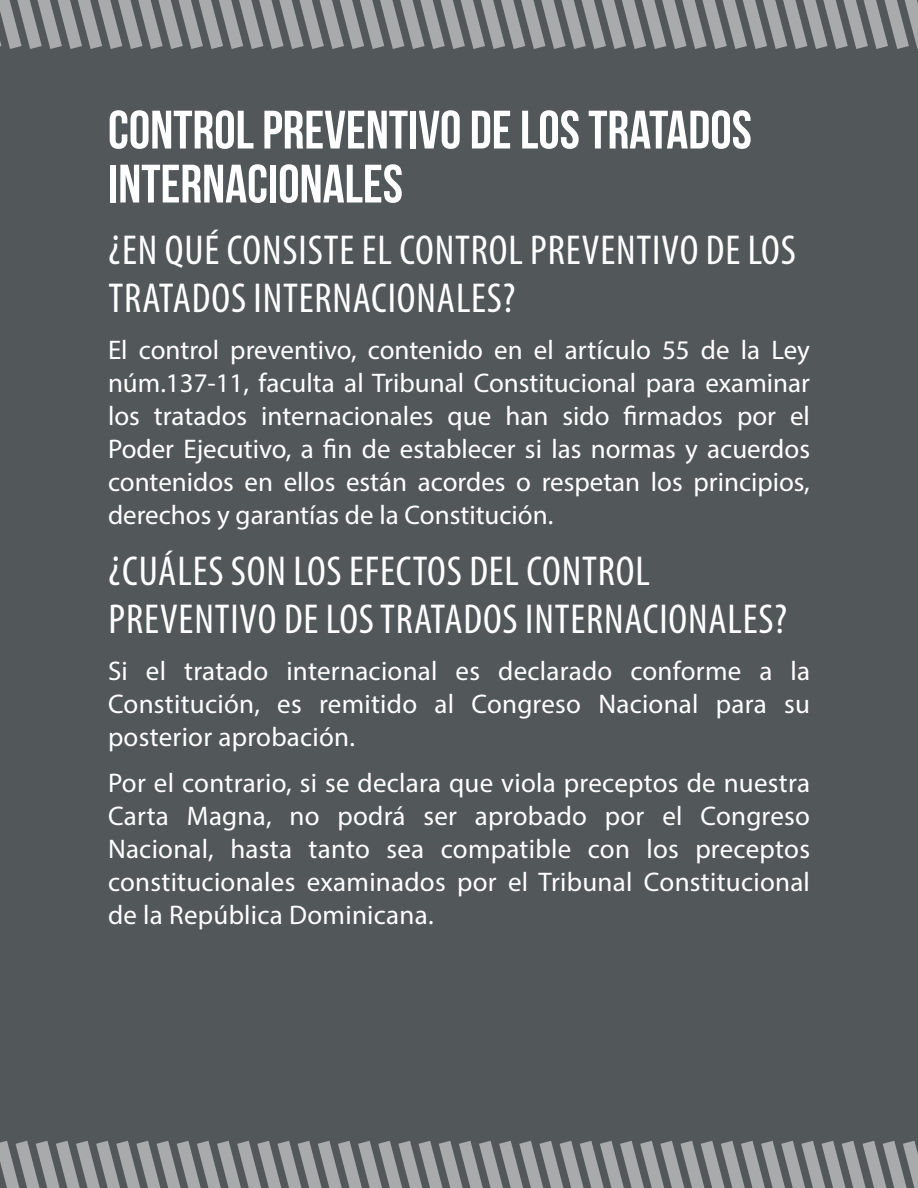
<style>
.page{position:relative;width:918px;height:1188px;background:#52575a}
.page>*{position:absolute;margin:0;border:0;box-sizing:border-box;transform-origin:0 0}
.TITLESS{font:54px "Bebas Neue";color:#fff}
.SUTITLES{font:condensed 42px/48px "Myriad Pro";letter-spacing:.02em;color:#fff}
.CUERPOS{font:27px/33px "Myriad Pro";letter-spacing:.01em;color:#fff;text-align:justify}
</style>
<div class="page">
<svg style="left:891px;top:1141px;width:27px;height:47px"></svg>
<svg style="left:0;top:1141px;width:891px;height:47px"></svg>
<svg style="left:891px;top:0;width:27px;height:49px"></svg>
<svg style="left:0;top:0;width:891px;height:49px"></svg>
<p class="TITLESS" style="left:108px;top:100px;width:645px">CONTROL PREVENTIVO DE LOS TRATADOS</p>
<p class="TITLESS" style="left:108px;top:154px;width:296px">INTERNACIONALES</p>
<p class="SUTITLES" style="left:108px;top:226px;width:689px">¿EN QUÉ CONSISTE EL CONTROL PREVENTIVO DE LOS<br>TRATADOS INTERNACIONALES?</p>
<p class="CUERPOS" style="left:108px;top:333px;width:704px">El control preventivo, contenido en el artículo 55 de la Ley núm.137-11, faculta al Tribunal Constitucional para examinar los tratados internacionales que han sido firmados por el Poder Ejecutivo, a fin de establecer si las normas y acuerdos contenidos en ellos están acordes o respetan los principios, derechos y garantías de la Constitución.</p>
<p class="SUTITLES" style="left:108px;top:547px;width:680px">¿CUÁLES SON LOS EFECTOS DEL CONTROL<br>PREVENTIVO DE LOS TRATADOS INTERNACIONALES?</p>
<p class="CUERPOS" style="left:108px;top:654px;width:704px">Si el tratado internacional es declarado conforme a la Constitución, es remitido al Congreso Nacional para su posterior aprobación.</p>
<p class="CUERPOS" style="left:108px;top:766px;width:704px">Por el contrario, si se declara que viola preceptos de nuestra Carta Magna, no podrá ser aprobado por el Congreso Nacional, hasta tanto sea compatible con los preceptos constitucionales examinados por el Tribunal Constitucional de la República Dominicana.</p>
</div>
